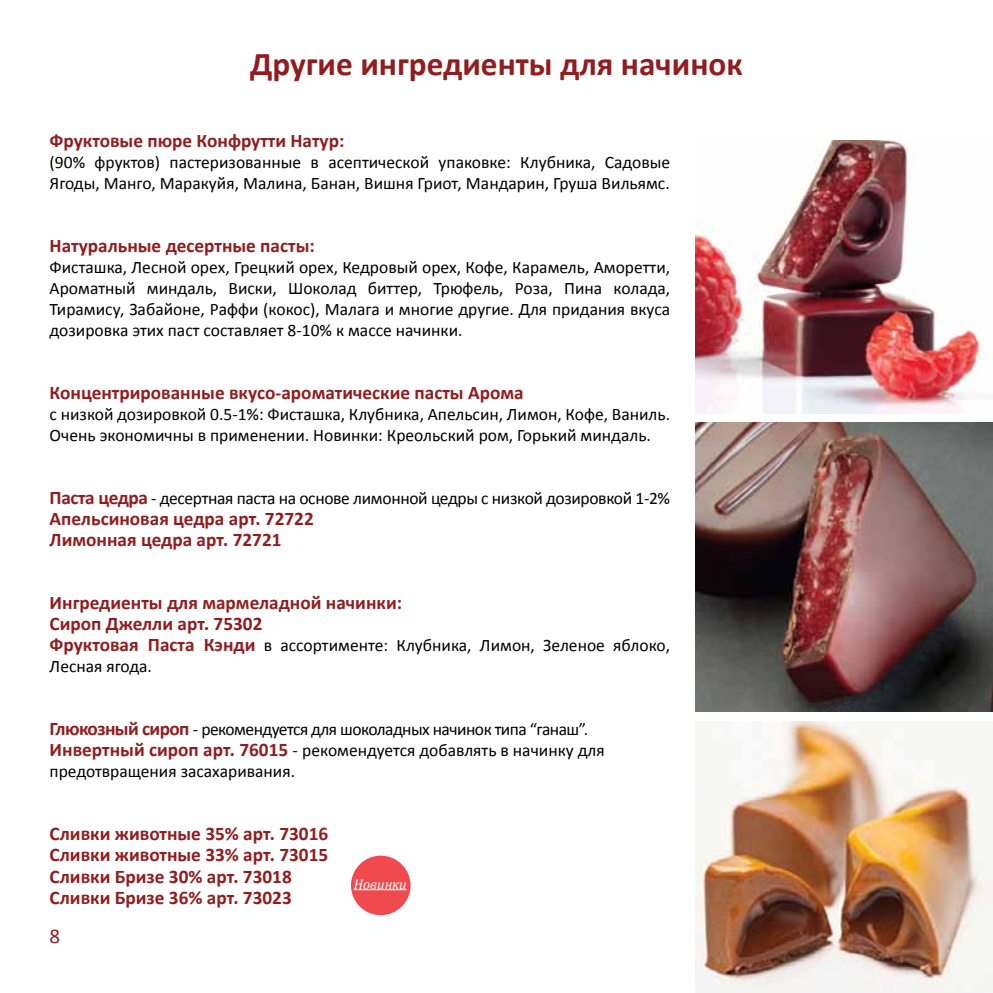
<style>
.page{position:relative;width:993px;height:993px;background:#fff}
.page>*{position:absolute;margin:0;border:0;box-sizing:border-box;transform-origin:0 0}
.t1{font:700 33.25px "Calibri";color:#911d1f}
.t2{font:21px "Calibri";color:#911d1f}
.t3{font:700 19.25px/21px "Calibri";color:#911d1f}
.t4{font:17.5px/21px "Calibri";color:#000}
.t5{font:17.5px "Calibri";letter-spacing:-.02em;color:#000}
.t6{font:italic 14px "Cambria";color:#fff}
.s1{font-weight:700;font-size:19.25px;color:#911d1f}
</style>
<div class="page">
<img style="left:695px;top:140px;width:288px;height:273px">
<img style="left:695px;top:422px;width:297px;height:289px">
<img style="left:695px;top:721px;width:297px;height:271px">
<div style="left:351px;top:855px;width:59px;height:59px;background:#f04a4f;border-radius:50%"></div>
<hr style="left:353px;top:889px;width:53px;height:1px;background:#fff">
<h1 class="t1" style="left:250px;top:42px;width:494px">Другие ингредиенты для начинок</h1>
<p class="t3" style="left:50px;top:130px;width:296px">Фруктовые пюре Конфрутти Натур:</p>
<p class="t4" style="left:50px;top:151px;width:622px">(90% фруктов) пастеризованные в асептической упаковке: Клубника, Садовые<br>Ягоды, Манго, Маракуйя, Малина, Банан, Вишня Гриот, Мандарин, Груша Вильямс.</p>
<p class="t3" style="left:50px;top:235px;width:266px">Натуральные десертные пасты:</p>
<p class="t4" style="left:50px;top:256px;width:622px;text-align:justify">Фисташка, Лесной орех, Грецкий орех, Кедровый орех, Кофе, Карамель, Аморетти, Ароматный миндаль, Виски, Шоколад биттер, Трюфель, Роза, Пина колада, Тирамису, Забайоне, Раффи (кокос), Малага и многие другие. Для придания вкуса дозировка этих паст составляет 8-10% к массе начинки.</p>
<p class="t3" style="left:50px;top:382px;width:475px">Концентрированные вкусо-ароматические пасты Арома</p>
<p class="t4" style="left:50px;top:403px;width:622px">с низкой дозировкой 0.5-1%: Фисташка, Клубника, Апельсин, Лимон, Кофе, Ваниль.<br>Очень экономичны в применении. Новинки: Креольский ром, Горький миндаль.</p>
<p class="t5" style="left:50px;top:487px;width:621px"><span class="s1">Паста цедра</span> - десертная паста на основе лимонной цедры с низкой дозировкой 1-2%</p>
<p class="t3" style="left:50px;top:508px;width:265px">Апельсиновая цедра арт. 72722<br>Лимонная цедра арт. 72721</p>
<p class="t3" style="left:50px;top:592px;width:354px">Ингредиенты для мармеладной начинки:<br>Сироп Джелли арт. 75302</p>
<p class="t4" style="left:50px;top:634px;width:622px"><span class="s1">Фруктовая Паста Кэнди</span> в ассортименте: Клубника, Лимон, Зеленое яблоко,<br>Лесная ягода.</p>
<p class="t4" style="left:50px;top:718px;width:556px"><span class="s1">Глюкозный сироп</span> - рекомендуется для шоколадных начинок типа “ганаш”.<br><span class="s1">Инвертный сироп арт. 76015</span> - рекомендуется добавлять в начинку для предотвращения засахаривания.</p>
<p class="t3" style="left:50px;top:823px;width:280px">Сливки животные 35% арт. 73016<br>Сливки животные 33% арт. 73015<br>Сливки Бризе 30% арт. 73018<br>Сливки Бризе 36% арт. 73023</p>
<p class="t2" style="left:50px;top:922px;width:12px">8</p>
<p class="t6" style="left:353px;top:873px;width:54px">Новинки</p>
</div>
